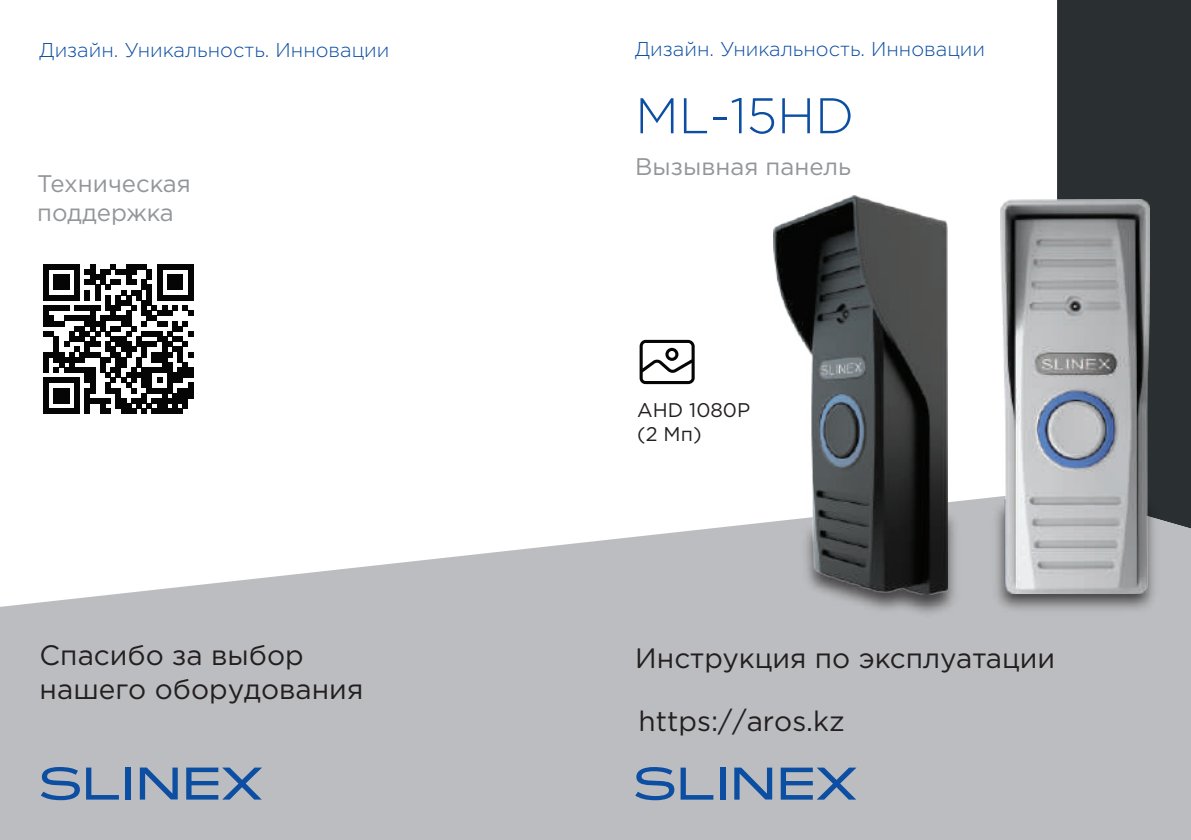
<style>
.page{position:relative;width:1191px;height:840px;background:#fff}
.page>*{position:absolute;margin:0;border:0;box-sizing:border-box;transform-origin:0 0}
.t1{font:300 50px "Gotham Pro";color:#0c4ea2}
.t2{font:28px "Gotham Pro";color:#231f20}
.t3{font:24px/28.8px "Gotham Pro";color:#939598}
.t4{font:300 20px "Gotham Pro";color:#0c4ea2}
.t5{font:19.8px/24px "Gotham Pro";color:#231f20}
</style>
<div class="page">
<div style="left:1057px;top:0;width:134px;height:490px;background:#2a2f31"></div>
<svg style="left:0;top:490px;width:1191px;height:349px;fill:#bcbdc0"></svg>
<svg style="left:635px;top:766px;width:39px;height:33px"></svg>
<svg style="left:680px;top:767px;width:33px;height:32px"></svg>
<div style="left:720px;top:767px;width:5px;height:32px;background:#0c4ea2"></div>
<svg style="left:734px;top:767px;width:38px;height:32px"></svg>
<svg style="left:780px;top:767px;width:76px;height:32px;background:#7791b4"></svg>
<svg style="left:41px;top:766px;width:39px;height:33px"></svg>
<svg style="left:86px;top:767px;width:33px;height:32px"></svg>
<div style="left:125px;top:767px;width:6px;height:32px;background:#0c4ea2"></div>
<svg style="left:140px;top:767px;width:38px;height:32px"></svg>
<svg style="left:186px;top:767px;width:76px;height:32px;background:#7791b4"></svg>
<svg style="left:43px;top:264px;width:150px;height:149px"></svg>
<svg style="left:639px;top:339px;width:55px;height:45px"></svg>
<img style="left:987px;top:489px;width:175px;height:128px">
<img style="left:1000px;top:200px;width:149px;height:393px">
<img style="left:796px;top:502px;width:167px;height:120px">
<img style="left:773px;top:195px;width:174px;height:399px">
<p class="t4" style="left:40px;top:39px;width:351px">Дизайн. Уникальность. Инновации</p>
<p class="t4" style="left:635px;top:38px;width:351px">Дизайн. Уникальность. Инновации</p>
<p class="t3" style="left:37px;top:169px;width:155px">Техническая поддержка</p>
<h1 class="t1" style="left:635px;top:88px;width:220px">ML-15HD</h1>
<p class="t3" style="left:635px;top:152px;width:217px">Вызывная панель</p>
<p class="t5" style="left:637px;top:397px;width:114px">AHD 1080P (2 Мп)</p>
<p class="t2" style="left:40px;top:639px;width:265px">Спасибо за выбор</p>
<p class="t2" style="left:635px;top:642px;width:421px">Инструкция по эксплуатации</p>
<p class="t2" style="left:40px;top:673px;width:325px">нашего оборудования</p>
<p class="t2" style="left:638px;top:705px;width:207px">https://aros.kz</p>
</div>
